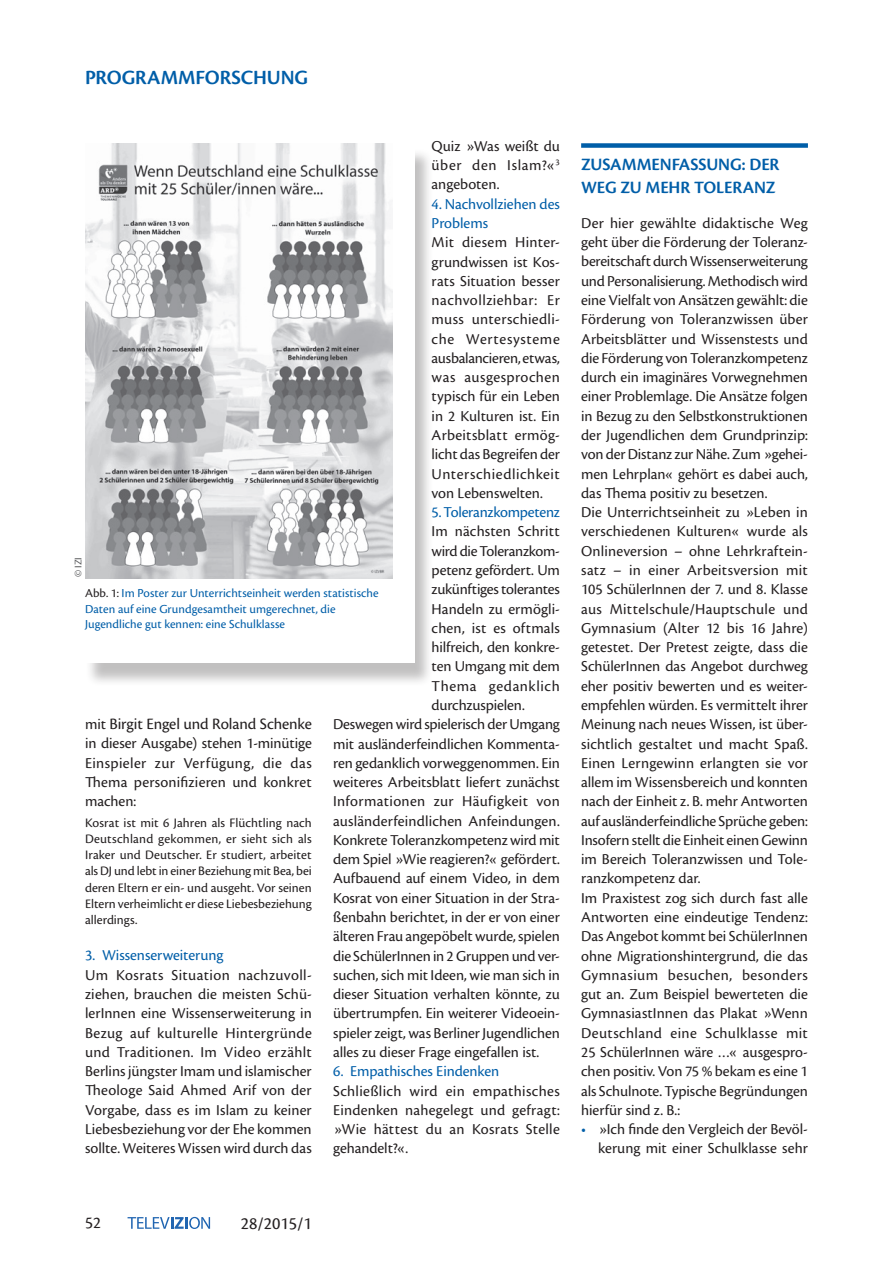
<style>
.page{position:relative;width:893px;height:1263px;background:#fff}
.page>*{position:absolute;margin:0;border:0;box-sizing:border-box;transform-origin:0 0}
.t1{font:600 21px "Cronos Pro";letter-spacing:-.005em;color:#005ea8}
.t2{font:600 18px/22.5px "Cronos Pro";letter-spacing:-.005em;color:#005ea8}
.t3{font:18px "Cronos Pro";color:#231f20}
.t4{font:17.25px "Cronos Pro";color:#231f20}
.t5{font:16.5px "Cronos Pro";letter-spacing:-.005em;color:#231f20}
.t6{font:15.75px/19.4px "Cronos Pro";color:#231f20;text-align:justify}
.t7{font:15.75px/19.4px "Cronos Pro";letter-spacing:-.005em;color:#005ea8}
.t8{font:15.75px "Cronos Pro";letter-spacing:.02em;color:#231f20}
.t9{font:15.75px "Cronos Pro";letter-spacing:-.02em;color:#231f20}
.t10{font:15.75px "Cronos Pro";letter-spacing:.04em;color:#231f20}
.t11{font:13.5px/16.2px "Cronos Pro";color:#231f20;text-align:justify}
.t12{font:12.75px/15.3px "Cronos Pro";letter-spacing:.005em;color:#005ea8}
.t13{font:10.5px "Cronos Pro";color:#57585a}
.s1{color:#231f20}
.s2{font-size:15.75px}
.s3{color:#005ea8}
</style>
<div class="page">
<svg style="left:128px;top:1217px;width:82px;height:12px"></svg>
<div style="left:581px;top:143px;width:227px;height:5px;background:#005ea8"></div>
<div style="left:85px;top:147px;width:348px;height:539px;background:#231f20;opacity:.28"></div>
<div style="left:85px;top:144px;width:330px;height:519px;background:#fff"></div>
<img style="left:85px;top:144px;width:308px;height:434px">
<h1 class="t1" style="left:85px;top:65px;width:225px">PROGRAMMFORSCHUNG</h1>
<p class="t6" style="left:432px;top:136px;width:130px">Quiz »Was weißt du über den Islam?«<sup>3 </sup>angeboten.</p>
<p class="t7" style="left:432px;top:194px;width:130px">4. Nachvollziehen des<br>Problems</p>
<p class="t6" style="left:432px;top:233px;width:130px">Mit diesem Hinter&shy;grundwissen ist Kos&shy;rats Situation besser nachvollziehbar: Er muss unterschiedli&shy;che Wertesysteme ausbalancieren, etwas, was ausgesprochen typisch für ein Leben in 2 Kulturen ist. Ein Arbeitsblatt ermög&shy;licht das Begreifen der Unterschiedlichkeit von Lebenswelten.</p>
<p class="t7" style="left:432px;top:503px;width:130px">5. Toleranzkompetenz</p>
<p class="t6" style="left:432px;top:522px;width:130px">Im nächsten Schritt</p>
<p class="t9" style="left:432px;top:542px;width:130px">wird die Toleranzkom-</p>
<p class="t6" style="left:432px;top:560px;width:130px">petenz gefördert. Um</p>
<p class="t6" style="left:432px;top:580px;width:130px">zukünftiges tolerantes</p>
<p class="t6" style="left:432px;top:599px;width:130px">Handeln zu ermögli-</p>
<p class="t6" style="left:432px;top:618px;width:130px">chen, ist es oftmals</p>
<p class="t6" style="left:432px;top:638px;width:130px">hilfreich, den konkre-</p>
<p class="t6" style="left:432px;top:657px;width:130px">ten Umgang mit dem</p>
<p class="t10" style="left:432px;top:677px;width:130px">Thema gedanklich</p>
<p class="t6" style="left:432px;top:695px;width:95px">durchzuspielen.</p>
<p class="t6" style="left:333px;top:715px;width:228px">Deswegen wird spielerisch der Umgang</p>
<p class="t6" style="left:333px;top:734px;width:228px">mit ausländerfeindlichen Kommenta-</p>
<p class="t6" style="left:333px;top:753px;width:228px">ren gedanklich vorweggenommen. Ein</p>
<p class="t6" style="left:333px;top:772px;width:228px">weiteres Arbeitsblatt liefert zunächst</p>
<p class="t8" style="left:333px;top:792px;width:228px">Informationen zur Häufigkeit von</p>
<p class="t6" style="left:333px;top:811px;width:228px">ausländerfeindlichen Anfeindungen.</p>
<p class="t6" style="left:333px;top:830px;width:228px">Konkrete Toleranzkompetenz wird mit</p>
<p class="t6" style="left:333px;top:850px;width:228px">dem Spiel »Wie reagieren?« gefördert.</p>
<p class="t6" style="left:333px;top:869px;width:228px">Aufbauend auf einem Video, in dem</p>
<p class="t6" style="left:333px;top:888px;width:228px">Kosrat von einer Situation in der Stra-</p>
<p class="t6" style="left:333px;top:907px;width:228px">ßenbahn berichtet, in der er von einer</p>
<p class="t6" style="left:333px;top:927px;width:228px">älteren Frau angepöbelt wurde, spielen</p>
<p class="t6" style="left:333px;top:946px;width:228px">die SchülerInnen in 2 Gruppen und ver-</p>
<p class="t6" style="left:333px;top:965px;width:228px">suchen, sich mit Ideen, wie man sich in</p>
<p class="t6" style="left:333px;top:985px;width:228px">dieser Situation verhalten könnte, zu</p>
<p class="t6" style="left:333px;top:1004px;width:228px">übertrumpfen. Ein weiterer Videoein-</p>
<p class="t6" style="left:333px;top:1023px;width:228px">spieler zeigt, was Berliner Jugendlichen</p>
<p class="t6" style="left:333px;top:1042px;width:208px">alles zu dieser Frage eingefallen ist.</p>
<p class="t7" style="left:333px;top:1062px;width:168px">6. Empathisches Eindenken</p>
<p class="t6" style="left:333px;top:1081px;width:228px">Schließlich wird ein empathisches Eindenken nahegelegt und gefragt: »Wie hättest du an Kosrats Stelle gehandelt?«.</p>
<p class="t13" style="left:72px;top:577px;width:22px;rotate:-90deg">© IZI</p>
<p class="t12" style="left:85px;top:586px;width:295px"><span class="s1">Abb. 1:</span> Im Poster zur Unterrichtseinheit werden statistische<br>Daten auf eine Grundgesamtheit umgerechnet, die<br>Jugendliche gut kennen: eine Schulklasse</p>
<p class="t5" style="left:85px;top:714px;width:228px"><span class="s2">mit</span> Birgit Engel und Roland Schenke</p>
<p class="t6" style="left:85px;top:734px;width:228px">in dieser Ausgabe) stehen 1-minütige Einspieler zur Verfügung, die das Thema personifizieren und konkret machen:</p>
<p class="t11" style="left:85px;top:814px;width:228px">Kosrat ist mit 6 Jahren als Flüchtling nach Deutschland gekommen, er sieht sich als Iraker und Deutscher. Er studiert, arbeitet als DJ und lebt in einer Beziehung mit Bea, bei deren Eltern er ein- und ausgeht. Vor seinen Eltern verheimlicht er diese Liebesbeziehung allerdings.</p>
<p class="t7" style="left:85px;top:946px;width:140px">3. Wissenserweiterung</p>
<p class="t6" style="left:85px;top:965px;width:228px">Um Kosrats Situation nachzuvoll&shy;ziehen, brauchen die meisten Schü&shy;lerInnen eine Wissenserweiterung in Bezug auf kulturelle Hintergründe und Traditionen. Im Video erzählt Berlins jüngster Imam und islamischer Theologe Said Ahmed Arif von der Vorgabe, dass es im Islam zu keiner Liebesbeziehung vor der Ehe kommen sollte. Weiteres Wissen wird durch das</p>
<p class="t2" style="left:581px;top:153px;width:13px">ZUSAMM</p>
<p class="t2" style="left:651px;top:153px;width:20px">ENFASSUNG</p>
<p class="t2" style="left:581px;top:153px;width:196px;text-indent:161px">: DER<br>WEG ZU MEHR TOLERAN</p>
<p class="t2" style="left:766px;top:176px;width:11px">Z</p>
<p class="t6" style="left:581px;top:213px;width:228px;text-align:left">Der hier gewählte didaktische Weg geht über die Förderung der Toleranz&shy;bereitschaft durch Wissenserweiterung und Personalisierung. Methodisch wird eine Vielfalt von Ansätzen gewählt: die Förderung von Toleranzwissen über Arbeitsblätter und Wissenstests und die Förderung von Toleranzkompetenz durch ein imaginäres Vorwegnehmen einer Problemlage. Die Ansätze folgen in Bezug zu den Selbstkonstruktionen der Jugendlichen dem Grundprinzip: von der Distanz zur Nähe. Zum »gehei&shy;men Lehrplan« gehört es dabei auch, das Thema positiv zu besetzen.<br>Die Unterrichtseinheit zu »Leben in verschiedenen Kulturen« wurde als Onlineversion – ohne Lehrkraftein&shy;satz – in einer Arbeitsversion mit 105 SchülerInnen der 7. und 8. Klasse aus Mittelschule/Hauptschule und Gymnasium (Alter 12 bis 16 Jahre) getestet. Der Pretest zeigte, dass die SchülerInnen das Angebot durchweg eher positiv bewerten und es weiter&shy;empfehlen würden. Es vermittelt ihrer Meinung nach neues Wissen, ist über&shy;sichtlich gestaltet und macht Spaß.<br>Einen Lerngewinn erlangten sie vor allem im Wissensbereich und konnten nach der Einheit z. B. mehr Antworten auf ausländerfeindliche Sprüche geben:<br>Insofern stellt die Einheit einen Gewinn im Bereich Toleranzwissen und Tole&shy;ranzkompetenz dar.<br>Im Praxistest zog sich durch fast alle Antworten eine eindeutige Tendenz:<br>Das Angebot kommt bei SchülerInnen ohne Migrationshintergrund, die das Gymnasium besuchen, besonders gut an. Zum Beispiel bewerteten die GymnasiastInnen das Plakat »Wenn Deutschland eine Schulklasse mit 25 SchülerInnen wäre …« ausgespro&shy;chen positiv. Von 75 % bekam es eine 1 als Schulnote. Typische Begründungen hierfür sind z. B.:</p>
<p class="t6" style="left:581px;top:1119px;width:228px;text-align:right"><span class="s3">•</span> »Ich finde den Vergleich der Bevöl&shy;kerung mit einer Schulklasse sehr</p>
<p class="t4" style="left:85px;top:1213px;width:17px">52</p>
<p class="t3" style="left:241px;top:1213px;width:73px">28/2015/1</p>
</div>
